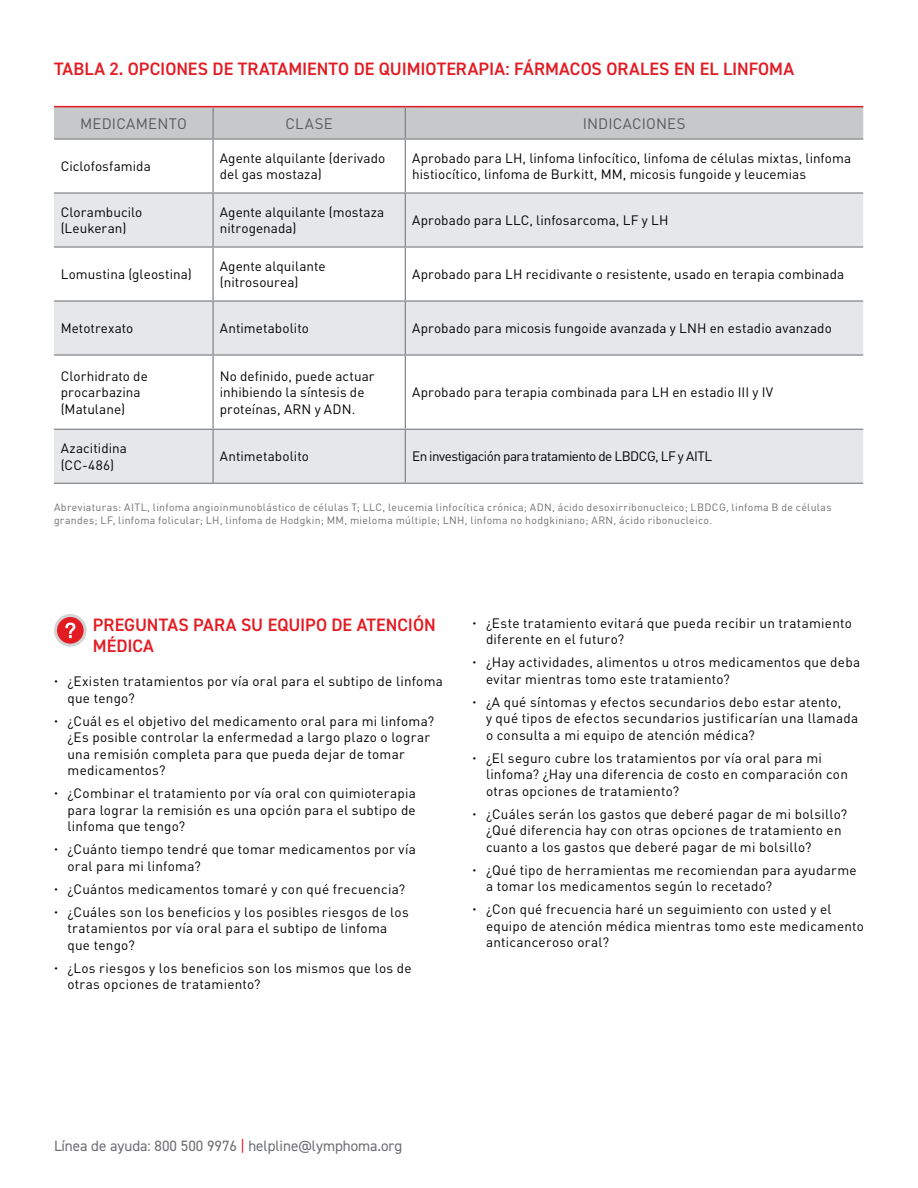
<style>
.page{position:relative;width:918px;height:1188px;background:#fff}
.page>*{position:absolute;margin:0;border:0;box-sizing:border-box;transform-origin:0 0}
.A_Headline{font:600 18px/21px "DIN2014";color:#e31b23}
.t1{font:15px "DIN2014";color:#6d6e71}
.B_Headline{font:15px "DINOT";letter-spacing:.01em;color:#58595b}
.B_Headline-2{font:13.5px/16.5px "DINOT";letter-spacing:.02em;color:#000}
.B_Headline-3{font:13.5px "DINOT";letter-spacing:-.04em;color:#000}
.B_Headline-4{font:13.5px "DINOT";color:#000}
.Footer{font:10.5px/13.5px "DINOT";letter-spacing:.03em;color:#6d6e71}
.s1{font-family:"DIN2014"}
.s2{color:#e31b23}
</style>
<div class="page">
<div style="left:54px;top:107px;width:809px;height:31px;background:#c7c8ca"></div>
<svg style="left:54px;top:194px;width:809px;height:289px;fill:#e6e7e8"></svg>
<hr style="left:54px;top:106px;width:159px;height:1px;background:#e31b23">
<hr style="left:213px;top:106px;width:192px;height:1px;background:#e31b23">
<hr style="left:405px;top:106px;width:458px;height:1px;background:#e31b23">
<hr style="left:54px;top:138px;width:159px;height:2px;background:#808285">
<hr style="left:213px;top:138px;width:192px;height:2px;background:#808285">
<hr style="left:405px;top:138px;width:458px;height:2px;background:#808285">
<hr style="left:54px;top:192px;width:159px;height:2px;background:#808285">
<hr style="left:213px;top:192px;width:192px;height:2px;background:#808285">
<hr style="left:54px;top:246px;width:159px;height:2px;background:#808285">
<hr style="left:213px;top:246px;width:192px;height:2px;background:#808285">
<hr style="left:405px;top:246px;width:458px;height:2px;background:#808285">
<hr style="left:54px;top:300px;width:159px;height:2px;background:#808285">
<hr style="left:213px;top:300px;width:192px;height:2px;background:#808285">
<hr style="left:54px;top:354px;width:159px;height:2px;background:#808285">
<hr style="left:213px;top:354px;width:192px;height:2px;background:#808285">
<hr style="left:405px;top:354px;width:458px;height:2px;background:#808285">
<hr style="left:54px;top:429px;width:159px;height:1px;background:#808285">
<hr style="left:213px;top:429px;width:192px;height:1px;background:#808285">
<hr style="left:54px;top:483px;width:159px;height:1px;background:#808285">
<hr style="left:213px;top:483px;width:192px;height:1px;background:#808285">
<hr style="left:405px;top:483px;width:458px;height:1px;background:#808285">
<hr style="left:212px;top:107px;width:2px;height:31px;background:#808285">
<hr style="left:212px;top:140px;width:2px;height:52px;background:#808285">
<hr style="left:212px;top:194px;width:2px;height:52px;background:#808285">
<hr style="left:212px;top:248px;width:2px;height:52px;background:#808285">
<hr style="left:212px;top:302px;width:2px;height:52px;background:#808285">
<hr style="left:212px;top:356px;width:2px;height:73px;background:#808285">
<hr style="left:212px;top:430px;width:2px;height:53px;background:#808285">
<hr style="left:405px;top:107px;width:1px;height:31px;background:#808285">
<hr style="left:405px;top:140px;width:1px;height:52px;background:#808285">
<hr style="left:405px;top:248px;width:1px;height:52px;background:#808285">
<hr style="left:405px;top:356px;width:1px;height:73px;background:#808285">
<hr style="left:405px;top:194px;width:1px;height:52px;background:#808285">
<hr style="left:405px;top:302px;width:1px;height:52px;background:#808285">
<hr style="left:405px;top:430px;width:1px;height:53px;background:#808285">
<hr style="left:405px;top:192px;width:458px;height:2px;background:#808285">
<hr style="left:405px;top:300px;width:458px;height:2px;background:#808285">
<hr style="left:405px;top:429px;width:458px;height:1px;background:#808285">
<svg style="left:55px;top:616px;width:30px;height:29px"></svg>
<div style="left:54px;top:614px;width:33px;height:33px;border:3px solid #d1d3d4;border-radius:50%"></div>
<svg style="left:65px;top:623px;width:10px;height:15px"></svg>
<p class="A_Headline" style="left:54px;top:58px;width:742px">TABLA 2. OPCIONES DE TRATAMIENTO DE QUIMIOTERAPIA: FÁRMACOS ORALES EN EL LINFOMA</p>
<p class="B_Headline" style="left:80px;top:114px;width:108px">MEDICAMENTO</p>
<p class="B_Headline" style="left:286px;top:114px;width:49px">CLASE</p>
<p class="B_Headline" style="left:583px;top:114px;width:104px">INDICACIONES</p>
<p class="B_Headline-2" style="left:61px;top:158px;width:92px">Ciclofosfamida</p>
<p class="B_Headline-2" style="left:220px;top:150px;width:167px">Agente alquilante (derivado del gas mostaza)</p>
<p class="B_Headline-2" style="left:412px;top:150px;width:441px">Aprobado para LH, linfoma linfocítico, linfoma de células mixtas, linfoma histiocítico, linfoma de Burkitt, MM, micosis fungoide y leucemias</p>
<p class="B_Headline-2" style="left:61px;top:204px;width:83px">Clorambucilo (Leukeran)</p>
<p class="B_Headline-2" style="left:220px;top:204px;width:166px">Agente alquilante (mostaza nitrogenada)</p>
<p class="B_Headline-2" style="left:412px;top:212px;width:258px">Aprobado para LLC, linfosarcoma, LF y LH</p>
<p class="B_Headline-2" style="left:61px;top:266px;width:133px">Lomustina (gleostina)</p>
<p class="B_Headline-2" style="left:220px;top:258px;width:107px">Agente alquilante (nitrosourea)</p>
<p class="B_Headline-2" style="left:412px;top:266px;width:434px">Aprobado para LH recidivante o resistente, usado en terapia combinada</p>
<p class="B_Headline-4" style="left:61px;top:320px;width:74px">Metotrexato</p>
<p class="B_Headline-2" style="left:220px;top:320px;width:91px">Antimetabolito</p>
<p class="B_Headline-2" style="left:412px;top:320px;width:421px">Aprobado para micosis fungoide avanzada y LNH en estadio avanzado</p>
<p class="B_Headline-2" style="left:61px;top:367px;width:89px">Clorhidrato de procarbazina (Matulane)</p>
<p class="B_Headline-2" style="left:220px;top:367px;width:156px">No definido, puede actuar inhibiendo la síntesis de proteínas, ARN y ADN.</p>
<p class="B_Headline-2" style="left:412px;top:384px;width:363px">Aprobado para terapia combinada para LH en estadio III y IV</p>
<p class="B_Headline-2" style="left:61px;top:440px;width:68px">Azacitidina (CC-486)</p>
<p class="B_Headline-2" style="left:220px;top:448px;width:91px">Antimetabolito</p>
<p class="B_Headline-3" style="left:412px;top:448px;width:302px">En investigación para tratamiento de LBDCG, LF y AITL</p>
<p class="Footer" style="left:54px;top:500px;width:779px">Abreviaturas: AITL, linfoma angioinmunoblástico de células T; LLC, leucemia linfocítica crónica; ADN, ácido desoxirribonucleico; LBDCG, linfoma B de células grandes; LF, linfoma folicular; LH, linfoma de Hodgkin; MM, mieloma múltiple; LNH, linfoma no hodgkiniano; ARN, ácido ribonucleico.</p>
<p class="A_Headline" style="left:93px;top:614px;width:344px">PREGUNTAS PARA SU EQUIPO DE ATENCIÓN<br>MÉDICA</p>
<p class="B_Headline-2" style="left:68px;top:673px;width:377px;text-indent:-14px"><span class="s1">•</span> ¿Existen tratamientos por vía oral para el subtipo de linfoma que tengo?</p>
<p class="B_Headline-2" style="left:68px;top:712px;width:368px;text-indent:-14px"><span class="s1">•</span> ¿Cuál es el objetivo del medicamento oral para mi linfoma? ¿Es posible controlar la enfermedad a largo plazo o lograr una remisión completa para que pueda dejar de tomar medicamentos?</p>
<p class="B_Headline-2" style="left:68px;top:785px;width:350px;text-align:justify;text-indent:-14px"><span class="s1">•</span> ¿Combinar el tratamiento por vía oral con quimioterapia para lograr la remisión es una opción para el subtipo de linfoma que tengo?</p>
<p class="B_Headline-2" style="left:68px;top:841px;width:350px;text-indent:-14px"><span class="s1">•</span> ¿Cuánto tiempo tendré que tomar medicamentos por vía oral para mi linfoma?</p>
<p class="B_Headline-2" style="left:54px;top:880px;width:353px"><span class="s1">•</span> ¿Cuántos medicamentos tomaré y con qué frecuencia?</p>
<p class="B_Headline-2" style="left:68px;top:903px;width:343px;text-indent:-14px"><span class="s1">•</span> ¿Cuáles son los beneficios y los posibles riesgos de los tratamientos por vía oral para el subtipo de linfoma que tengo?</p>
<p class="B_Headline-2" style="left:68px;top:959px;width:346px;text-indent:-14px"><span class="s1">•</span> ¿Los riesgos y los beneficios son los mismos que los de otras opciones de tratamiento?</p>
<p class="B_Headline-2" style="left:486px;top:614px;width:367px;text-indent:-14px"><span class="s1">•</span> ¿Este tratamiento evitará que pueda recibir un tratamiento diferente en el futuro?</p>
<p class="B_Headline-2" style="left:486px;top:654px;width:376px;text-indent:-14px"><span class="s1">•</span> ¿Hay actividades, alimentos u otros medicamentos que deba evitar mientras tomo este tratamiento?</p>
<p class="B_Headline-2" style="left:486px;top:693px;width:374px;text-indent:-14px"><span class="s1">•</span> ¿A qué síntomas y efectos secundarios debo estar atento,<br>y qué tipos de efectos secundarios justificarían una llamada o consulta a mi equipo de atención médica?</p>
<p class="B_Headline-2" style="left:486px;top:749px;width:363px;text-indent:-14px"><span class="s1">•</span> ¿El seguro cubre los tratamientos por vía oral para mi linfoma? ¿Hay una diferencia de costo en comparación con otras opciones de tratamiento?</p>
<p class="B_Headline-2" style="left:486px;top:805px;width:363px;text-indent:-14px"><span class="s1">•</span> ¿Cuáles serán los gastos que deberé pagar de mi bolsillo? ¿Qué diferencia hay con otras opciones de tratamiento en cuanto a los gastos que deberé pagar de mi bolsillo?</p>
<p class="B_Headline-2" style="left:486px;top:861px;width:372px;text-indent:-14px"><span class="s1">•</span> ¿Qué tipo de herramientas me recomiendan para ayudarme a tomar los medicamentos según lo recetado?</p>
<p class="B_Headline-2" style="left:486px;top:901px;width:379px;text-indent:-14px"><span class="s1">•</span> ¿Con qué frecuencia haré un seguimiento con usted y el equipo de atención médica mientras tomo este medicamento anticanceroso oral?</p>
<p class="t1" style="left:54px;top:1137px;width:350px">Línea de ayuda: 800 500 9976 <span class="s2">|</span> helpline@lymphoma.org</p>
</div>
